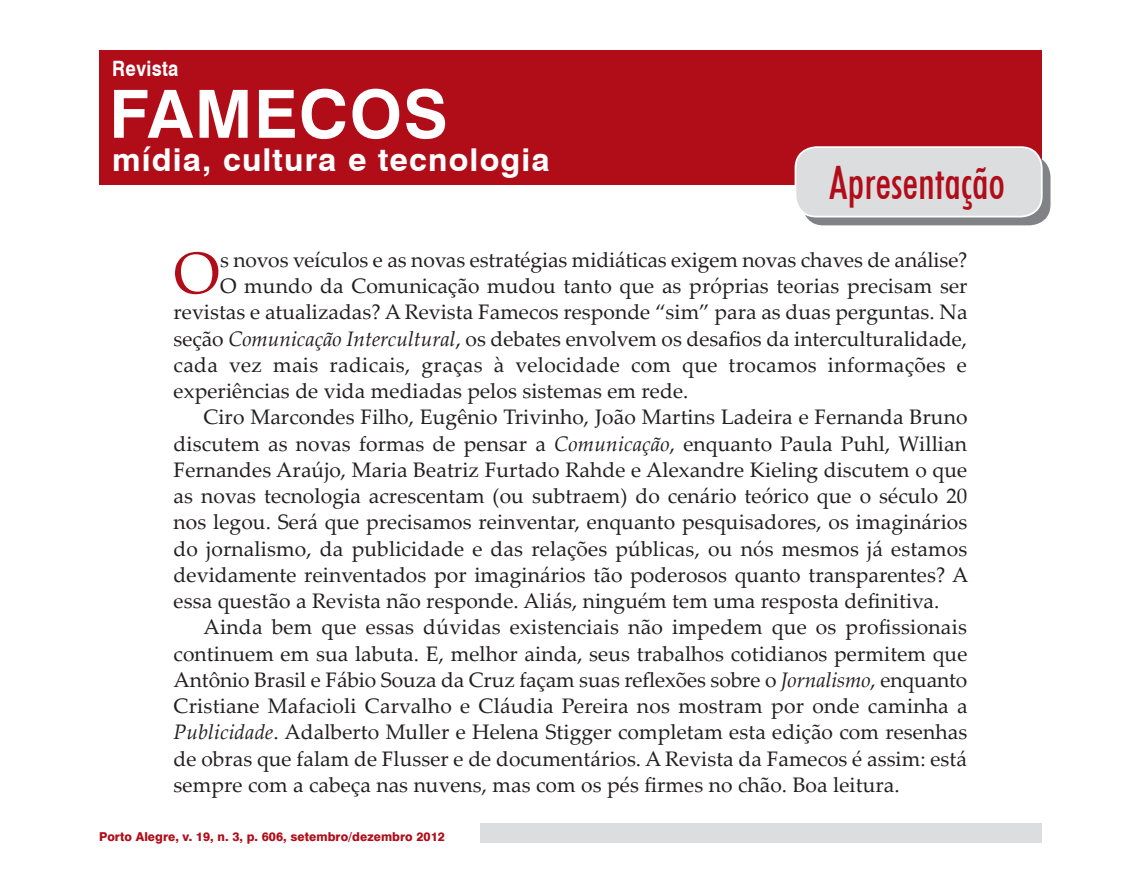
<style>
.page{position:relative;width:1141px;height:893px;background:#fff}
.page>*{position:absolute;margin:0;border:0;box-sizing:border-box;transform-origin:0 0}
.t1{font:700 66.5px "Swiss 721 BT";letter-spacing:.02em;color:#fff}
.t2{font:58.62px "Palatino Linotype";color:#b00d19}
.t3{font:500 condensed 46.2px "Futura BT";letter-spacing:.005em;color:#b00d19;scale:.91 1}
.t4{font:700 31.5px "Swiss 721 BT";letter-spacing:.035em;color:#fff}
.t5{font:700 21.18px "Swiss 721 BT";letter-spacing:.02em;color:#fff;scale:.86 1}
.t6{font:21px "Palatino Linotype";letter-spacing:.005em;color:#231f20}
.t7{font:800 12.25px "Swiss 721 BT";letter-spacing:.005em;color:#b00d19}
.s1{font-style:italic}
</style>
<div class="page">
<div style="left:99px;top:50px;width:943px;height:135px;background:#b00d19"></div>
<div style="left:480px;top:823px;width:562px;height:20px;background:#dcdddf"></div>
<div style="left:802px;top:156px;width:248px;height:69px;background:#808285;border-radius:21px"></div>
<div style="left:795px;top:147px;width:247px;height:70px;background:#dcdddf;border-radius:21px"></div>
<div style="left:795px;top:146px;width:248px;height:71px;border:2px solid #fff;border-radius:21px"></div>
<p class="t5" style="left:112px;top:56px;width:79px">Revista</p>
<h1 class="t1" style="left:109px;top:74px;width:340px">FAMECOS</h1>
<h3 class="t4" style="left:112px;top:141px;width:439px">mídia, cultura e tecnologia</h3>
<h3 class="t3" style="left:829px;top:155px;width:194px">Apresentação</h3>
<h2 class="t2" style="left:174px;top:232px;width:48px">O</h2>
<p class="t6" style="left:220px;top:245px;width:749px">s novos veículos e as novas estratégias midiáticas exigem novas chaves de análise?</p>
<p class="t6" style="left:220px;top:271px;width:749px">O mundo da Comunicação mudou tanto que as próprias teorias precisam ser</p>
<p class="t6" style="left:174px;top:297px;width:795px">revistas e atualizadas? A Revista Famecos responde “sim” para as duas perguntas. Na</p>
<p class="t6" style="left:174px;top:324px;width:795px">seção <span class="s1">Comunicação Intercultural</span>, os debates envolvem os desafios da interculturalidade,</p>
<p class="t6" style="left:174px;top:350px;width:795px">cada vez mais radicais, graças à velocidade com que trocamos informações e</p>
<p class="t6" style="left:174px;top:376px;width:516px">experiências de vida mediadas pelos sistemas em rede.</p>
<p class="t6" style="left:203px;top:402px;width:766px">Ciro Marcondes Filho, Eugênio Trivinho, João Martins Ladeira e Fernanda Bruno</p>
<p class="t6" style="left:174px;top:429px;width:795px">discutem as novas formas de pensar a <span class="s1">Comunicação</span>, enquanto Paula Puhl, Willian</p>
<p class="t6" style="left:174px;top:455px;width:795px">Fernandes Araújo, Maria Beatriz Furtado Rahde e Alexandre Kieling discutem o que</p>
<p class="t6" style="left:174px;top:481px;width:795px">as novas tecnologia acrescentam (ou subtraem) do cenário teórico que o século 20</p>
<p class="t6" style="left:174px;top:507px;width:795px">nos legou. Será que precisamos reinventar, enquanto pesquisadores, os imaginários</p>
<p class="t6" style="left:174px;top:534px;width:795px">do jornalismo, da publicidade e das relações públicas, ou nós mesmos já estamos</p>
<p class="t6" style="left:174px;top:560px;width:796px">devidamente reinventados por imaginários tão poderosos quanto transparentes? A</p>
<p class="t6" style="left:174px;top:586px;width:767px">essa questão a Revista não responde. Aliás, ninguém tem uma resposta definitiva.</p>
<p class="t6" style="left:203px;top:612px;width:765px">Ainda bem que essas dúvidas existenciais não impedem que os profissionais</p>
<p class="t6" style="left:174px;top:639px;width:795px">continuem em sua labuta. E, melhor ainda, seus trabalhos cotidianos permitem que</p>
<p class="t6" style="left:174px;top:665px;width:795px">Antônio Brasil e Fábio Souza da Cruz façam suas reflexões sobre o <span class="s1">Jornalismo</span>, enquanto</p>
<p class="t6" style="left:174px;top:691px;width:795px">Cristiane Mafacioli Carvalho e Cláudia Pereira nos mostram por onde caminha a</p>
<p class="t6" style="left:174px;top:717px;width:795px"><span class="s1">Publicidade</span>. Adalberto Muller e Helena Stigger completam esta edição com resenhas</p>
<p class="t6" style="left:174px;top:744px;width:795px">de obras que falam de Flusser e de documentários. A Revista da Famecos é assim: está</p>
<p class="t6" style="left:174px;top:770px;width:728px">sempre com a cabeça nas nuvens, mas com os pés firmes no chão. Boa leitura.</p>
<p class="t7" style="left:99px;top:829px;width:347px">Porto Alegre, v. 19, n. 3, p. 606, setembro/dezembro 2012</p>
</div>
